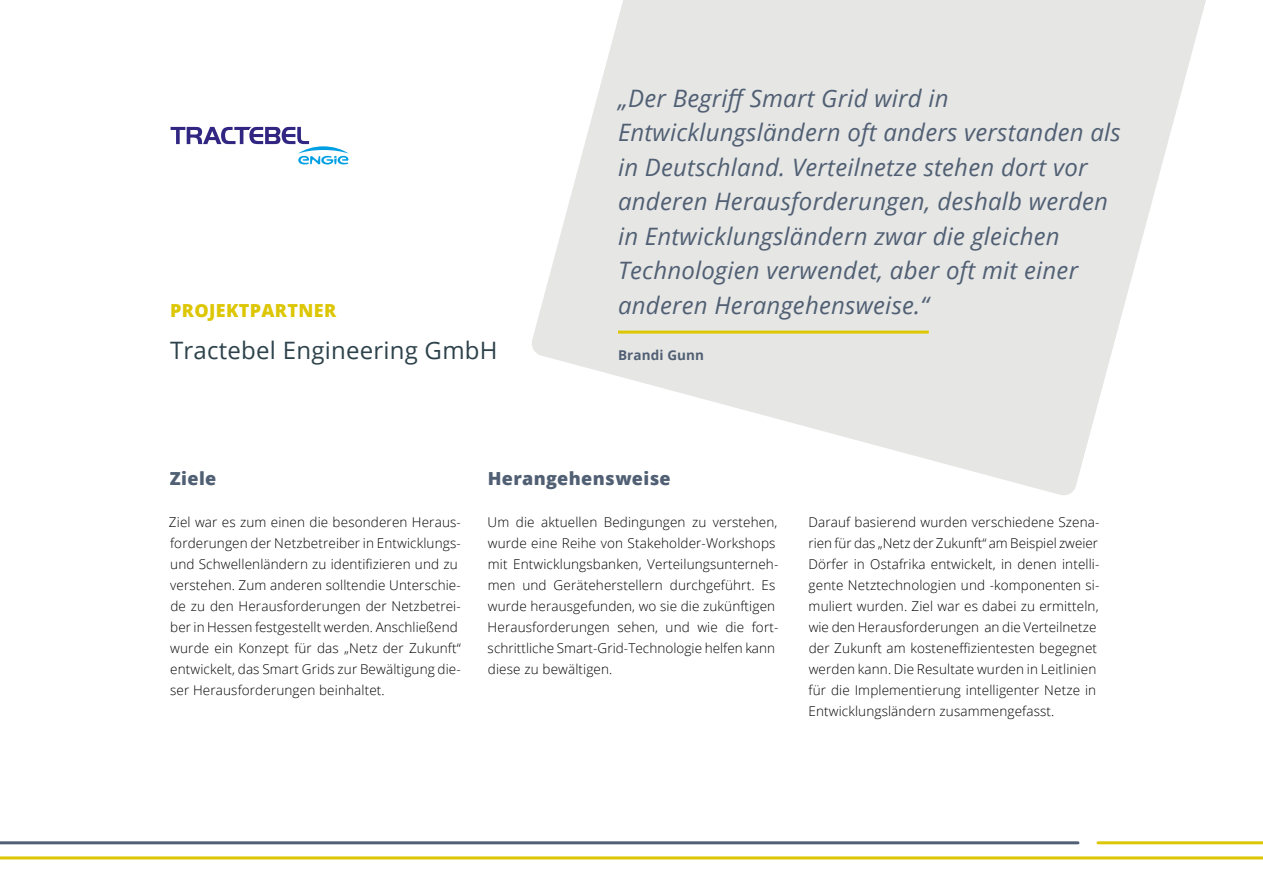
<style>
.page{position:relative;width:1263px;height:893px;background:#fff}
.page>*{position:absolute;margin:0;border:0;box-sizing:border-box;transform-origin:0 0}
.t1{font:italic 24px/34.5px "Open Sans";letter-spacing:.01em;color:#505f73}
.t2{font:24px "Open Sans";letter-spacing:.01em;color:#2d424b}
.t3{font:800 18px "Open Sans";letter-spacing:.025em;color:#505f73}
.t4{font:800 18px "Open Sans";letter-spacing:.02em;color:#ddc603}
.t5{font:300 13.5px/21px "Open Sans";letter-spacing:.01em;color:#000}
.t6{font:700 13.5px "Open Sans";letter-spacing:.01em;color:#505f73}
</style>
<div class="page">
<hr style="left:0;top:856px;width:1263px;height:3px;background:#ddc603">
<hr style="left:1098px;top:841px;width:165px;height:3px;background:#ddc603">
<hr style="left:0;top:841px;width:1078px;height:3px;background:#505f73">
<svg style="left:171px;top:127px;width:178px;height:38px"></svg>
<svg style="left:532px;top:0;width:674px;height:495px;fill:#e6e6e5"></svg>
<hr style="left:618px;top:331px;width:311px;height:3px;background:#ddc603">
<h2 class="t4" style="left:170px;top:296px;width:168px">PROJ EKTPARTNER</h2>
<h1 class="t2" style="left:170px;top:333px;width:329px">Tractebel Engineering GmbH</h1>
<p class="t1" style="left:618px;top:80px;width:504px">„Der Begriff Smart Grid wird in Entwicklungsländern oft anders verstanden als in Deutschland. Verteilnetze stehen dort vor anderen Herausforderungen, deshalb werden in Entwicklungsländern zwar die gleichen Technologien verwendet, aber oft mit einer anderen Herangehensweise.“</p>
<p class="t6" style="left:618px;top:346px;width:88px">Brandi Gunn</p>
<h2 class="t3" style="left:170px;top:464px;width:48px">Ziele</h2>
<p class="t5" style="left:169px;top:511px;width:293px">Ziel war es zum einen die besonderen Heraus&shy;forderungen der Netzbetreiber in Entwicklungs&shy;und Schwellenländern zu identifizieren und zu verstehen. Zum anderen solltendie Unterschie&shy;de zu den Herausforderungen der Netzbetrei&shy;ber in Hessen festgestellt werden. Anschließend wurde ein Konzept für das „Netz der Zukunft“ entwickelt, das Smart Grids zur Bewältigung die&shy;ser Herausforderungen beinhaltet.</p>
<h2 class="t3" style="left:488px;top:464px;width:185px">Herangehensweise</h2>
<p class="t5" style="left:488px;top:511px;width:292px">Um die aktuellen Bedingungen zu verstehen, wurde eine Reihe von Stakeholder-Workshops mit Entwicklungsbanken, Verteilungsunterneh&shy;men und Geräteherstellern durchgeführt. Es wurde herausgefunden, wo sie die zukünftigen Herausforderungen sehen, und wie die fort&shy;schrittliche Smart-Grid-Technologie helfen kann diese zu bewältigen.</p>
<p class="t5" style="left:808px;top:511px;width:292px">Darauf basierend wurden verschiedene Szena&shy;rien für das „Netz der Zukunft“ am Beispiel zweier Dörfer in Ostafrika entwickelt, in denen intelli&shy;gente Netztechnologien und -komponenten si&shy;muliert wurden. Ziel war es dabei zu ermitteln, wie den Herausforderungen an die Verteilnetze der Zukunft am kosteneffizientesten begegnet werden kann. Die Resultate wurden in Leitlinien für die Implementierung intelligenter Netze in Entwicklungsländern zusammengefasst.</p>
</div>
